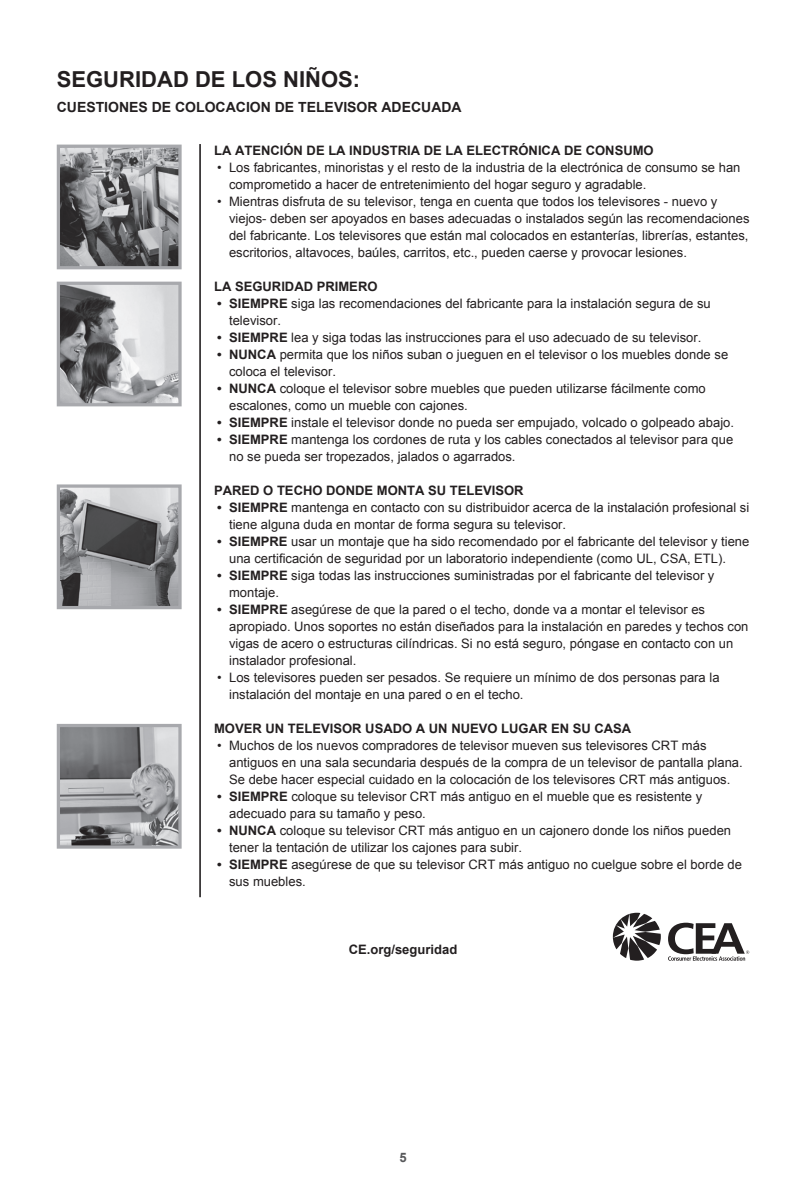
<style>
.page{position:relative;width:806px;height:1191px;background:#fff}
.page>*{position:absolute;margin:0;border:0;box-sizing:border-box;transform-origin:0 0}
.t1{font:700 22px "Arial";color:#231f20}
.t2{font:700 14px "Arial";color:#231f20}
.t3{font:13px/17px "Arial";color:#231f20}
.t4{font:700 13px "Arial";color:#231f20}
.t5{font:700 13px "Arial";color:#57585a}
.s1{font-weight:700}
</style>
<div class="page">
<img style="left:61px;top:149px;width:116px;height:116px">
<div style="left:57px;top:145px;width:124px;height:124px;border:3px solid #a8a9ad"></div>
<img style="left:61px;top:286px;width:116px;height:116px">
<div style="left:57px;top:282px;width:124px;height:124px;border:3px solid #a8a9ad"></div>
<img style="left:61px;top:488px;width:116px;height:117px">
<div style="left:57px;top:484px;width:124px;height:125px;border:3px solid #a8a9ad"></div>
<img style="left:61px;top:728px;width:116px;height:116px">
<div style="left:57px;top:724px;width:124px;height:124px;border:3px solid #a8a9ad"></div>
<svg style="left:612px;top:912px;width:48px;height:48px"></svg>
<svg style="left:668px;top:922px;width:80px;height:38px"></svg>
<hr style="left:199px;top:144px;width:2px;height:753px;background:#231f20">
<h1 class="t1" style="left:57px;top:65px;width:305px">SEGURIDAD DE LOS NIÑOS:</h1>
<p class="t2" style="left:57px;top:97px;width:406px">CUESTIONES DE COLOCACION DE TELEVISOR ADECUADA</p>
<p class="t4" style="left:214px;top:142px;width:441px">LA ATENCIÓN DE LA INDUSTRIA DE LA ELECTRÓNICA DE CONSUMO</p>
<p class="t3" style="left:229px;top:159px;width:512px;text-indent:-12px">• Los fabricantes, minoristas y el resto de la industria de la electrónica de consumo se han comprometido a hacer de entretenimiento del hogar seguro y agradable.</p>
<p class="t3" style="left:229px;top:193px;width:521px;text-indent:-12px">• Mientras disfruta de su televisor, tenga en cuenta que todos los televisores - nuevo y viejos- deben ser apoyados en bases adecuadas o instalados según las recomendaciones del fabricante. Los televisores que están mal colocados en estanterías, librerías, estantes, escritorios, altavoces, baúles, carritos, etc., pueden caerse y provocar lesiones.</p>
<p class="t4" style="left:214px;top:278px;width:165px">LA SEGURIDAD PRIMERO</p>
<p class="t3" style="left:229px;top:295px;width:483px;text-indent:-12px"><span class="s1">• SIEMPRE</span> siga las recomendaciones del fabricante para la instalación segura de su televisor.</p>
<p class="t3" style="left:217px;top:329px;width:485px"><span class="s1">• SIEMPRE</span> lea y siga todas las instrucciones para el uso adecuado de su televisor.</p>
<p class="t3" style="left:229px;top:346px;width:500px;text-indent:-12px"><span class="s1">• NUNCA</span> permita que los niños suban o jueguen en el televisor o los muebles donde se coloca el televisor.</p>
<p class="t3" style="left:229px;top:380px;width:478px;text-indent:-12px"><span class="s1">• NUNCA</span> coloque el televisor sobre muebles que pueden utilizarse fácilmente como escalones, como un mueble con cajones.</p>
<p class="t3" style="left:217px;top:414px;width:518px"><span class="s1">• SIEMPRE</span> instale el televisor donde no pueda ser empujado, volcado o golpeado abajo.</p>
<p class="t3" style="left:229px;top:431px;width:505px;text-indent:-12px"><span class="s1">• SIEMPRE</span> mantenga los cordones de ruta y los cables conectados al televisor para que no se pueda ser tropezados, jalados o agarrados.</p>
<p class="t4" style="left:214px;top:482px;width:311px">PARED O TECHO DONDE MONTA SU TELEVISOR</p>
<p class="t3" style="left:229px;top:499px;width:521px;text-indent:-12px"><span class="s1">• SIEMPRE</span> mantenga en contacto con su distribuidor acerca de la instalación profesional si tiene alguna duda en montar de forma segura su televisor.</p>
<p class="t3" style="left:229px;top:533px;width:521px;text-indent:-12px"><span class="s1">• SIEMPRE</span> usar un montaje que ha sido recomendado por el fabricante del televisor y tiene una certificación de seguridad por un laboratorio independiente (como UL, CSA, ETL).</p>
<p class="t3" style="left:229px;top:567px;width:486px;text-indent:-12px"><span class="s1">• SIEMPRE</span> siga todas las instrucciones suministradas por el fabricante del televisor y montaje.</p>
<p class="t3" style="left:229px;top:601px;width:520px;text-indent:-12px"><span class="s1">• SIEMPRE</span> asegúrese de que la pared o el techo, donde va a montar el televisor es apropiado. Unos soportes no están diseñados para la instalación en paredes y techos con vigas de acero o estructuras cilíndricas. Si no está seguro, póngase en contacto con un instalador profesional.</p>
<p class="t3" style="left:229px;top:669px;width:491px;text-indent:-12px">• Los televisores pueden ser pesados. Se requiere un mínimo de dos personas para la instalación del montaje en una pared o en el techo.</p>
<p class="t4" style="left:214px;top:720px;width:418px">MOVER UN TELEVISOR USADO A UN NUEVO LUGAR EN SU CASA</p>
<p class="t3" style="left:229px;top:737px;width:515px;text-indent:-12px">• Muchos de los nuevos compradores de televisor mueven sus televisores CRT más antiguos en una sala secundaria después de la compra de un televisor de pantalla plana.<br>Se debe hacer especial cuidado en la colocación de los televisores CRT más antiguos.</p>
<p class="t3" style="left:229px;top:788px;width:474px;text-indent:-12px"><span class="s1">• SIEMPRE</span> coloque su televisor CRT más antiguo en el mueble que es resistente y adecuado para su tamaño y peso.</p>
<p class="t3" style="left:229px;top:822px;width:503px;text-indent:-12px"><span class="s1">• NUNCA</span> coloque su televisor CRT más antiguo en un cajonero donde los niños pueden tener la tentación de utilizar los cajones para subir.</p>
<p class="t3" style="left:229px;top:856px;width:514px;text-indent:-12px"><span class="s1">• SIEMPRE</span> asegúrese de que su televisor CRT más antiguo no cuelgue sobre el borde de sus muebles.</p>
<p class="t4" style="left:348px;top:941px;width:110px">CE.org/seguridad</p>
<p class="t5" style="left:399px;top:1149px;width:9px">5</p>
</div>
